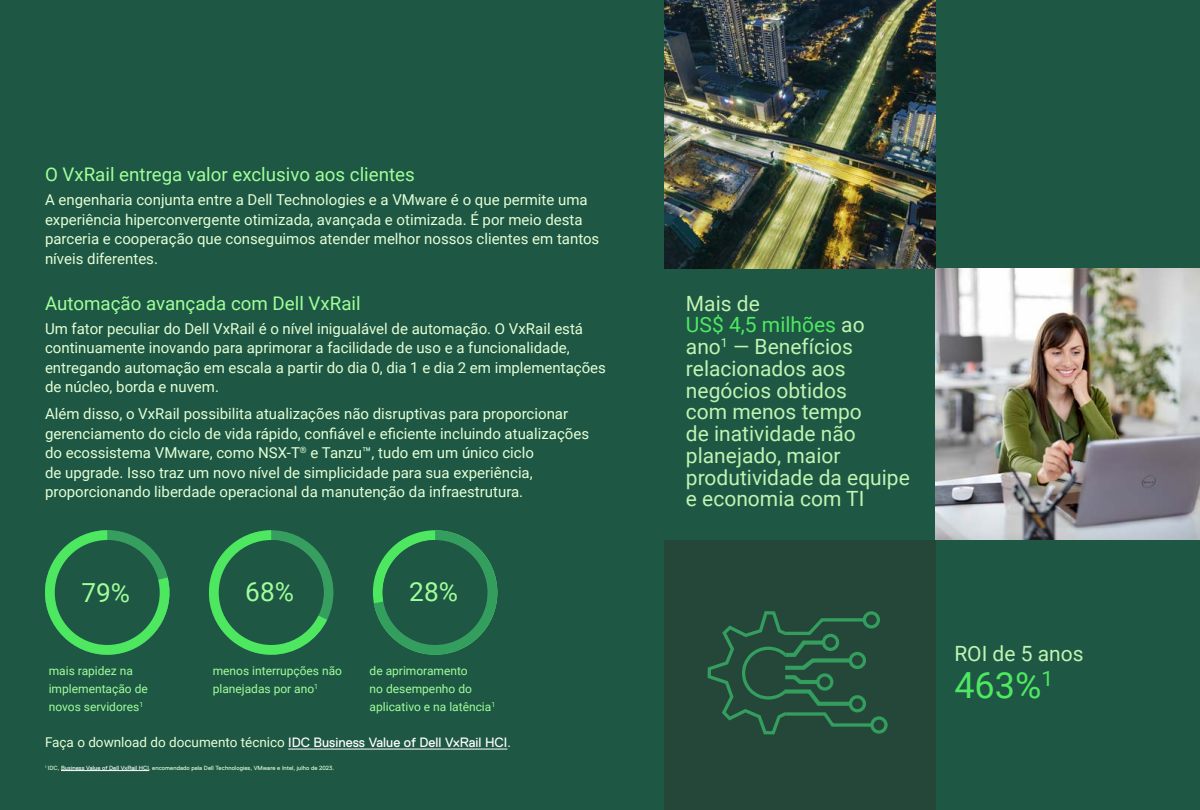
<style>
.page{position:relative;width:1200px;height:810px;background:#1e5744}
.page>*{position:absolute;margin:0;border:0;box-sizing:border-box;transform-origin:0 0}
.t1{font:36px "Roboto";color:#4fe861}
.t2{font:26.25px "Roboto";color:#9fff99}
.t3{font:21px/21.8px "Roboto";color:#c0f4b1}
.t4{font:18.75px "Roboto";color:#9fff99}
.t5{font:15px/19.5px "Roboto";color:#e4ffd6}
.t6{font:13.5px "Roboto";color:#e4ffd6}
.t7{font:12px/18px "Roboto";color:#9fff99}
.t8{font:6px "Dell Replica";letter-spacing:.01em;color:#e4ffd6}
.s1{font-family:"Dell Replica";color:#fff}
.s2{color:#fff}
.s3{color:#4fe861}
</style>
<div class="page">
<img style="left:936px;top:268px;width:264px;height:271px">
<img style="left:664px;top:0;width:272px;height:268px">
<svg style="left:45px;top:530px;width:125px;height:125px"></svg>
<div style="left:55px;top:540px;width:105px;height:105px;background:#1f5745;border-radius:50%"></div>
<svg style="left:209px;top:530px;width:124px;height:125px"></svg>
<div style="left:219px;top:540px;width:105px;height:105px;background:#1f5745;border-radius:50%"></div>
<svg style="left:373px;top:530px;width:124px;height:125px"></svg>
<div style="left:383px;top:540px;width:105px;height:105px;background:#1f5745;border-radius:50%"></div>
<hr style="left:61px;top:770px;width:88px;height:1px;background:#fff">
<hr style="left:288px;top:749px;width:219px;height:1px;background:#fff">
<div style="left:664px;top:540px;width:272px;height:270px;background:#244739"></div>
<svg style="left:708px;top:611px;width:180px;height:124px"></svg>
<p class="t4" style="left:45px;top:162px;width:371px">O VxRail entrega valor exclusivo aos clientes</p>
<p class="t5" style="left:45px;top:190px;width:556px">A engenharia conjunta entre a Dell Technologies e a VMware é o que permite uma experiência hiperconvergente otimizada, avançada e otimizada. É por meio desta parceria e cooperação que conseguimos atender melhor nossos clientes em tantos níveis diferentes.</p>
<p class="t4" style="left:45px;top:290px;width:317px">Automação avançada com Dell VxRail</p>
<p class="t5" style="left:45px;top:318px;width:563px">Um fator peculiar do Dell VxRail é o nível inigualável de automação. O VxRail está continuamente inovando para aprimorar a facilidade de uso e a funcionalidade, entregando automação em escala a partir do dia 0, dia 1 e dia 2 em implementações de núcleo, borda e nuvem.</p>
<p class="t5" style="left:45px;top:404px;width:546px">Além disso, o VxRail possibilita atualizações não disruptivas para proporcionar gerenciamento do ciclo de vida rápido, confiável e eficiente incluindo atualizações do ecossistema VMware, como NSX-T<sup>®</sup> e Tanzu™, tudo em um único ciclo<br>de upgrade. Isso traz um novo nível de simplicidade para sua experiência, proporcionando liberdade operacional da manutenção da infraestrutura.</p>
<h2 class="t2" style="left:81px;top:574px;width:50px">79%</h2>
<p class="t7" style="left:49px;top:661px;width:101px">mais rapidez na implementação de novos servidores<sup>1</sup></p>
<h2 class="t2" style="left:245px;top:574px;width:50px">68%</h2>
<p class="t7" style="left:213px;top:661px;width:131px">menos interrupções não planejadas por ano<sup>1</sup></p>
<h2 class="t2" style="left:409px;top:574px;width:50px">28%</h2>
<p class="t7" style="left:370px;top:661px;width:127px">de aprimoramento<br>no desempenho do aplicativo e na latência<sup>1</sup></p>
<p class="t6" style="left:45px;top:733px;width:468px">Faça o download do documento técnico <span class="s1">IDC Business Value of Dell VxRail HCI</span>.</p>
<p class="t8" style="left:45px;top:764px;width:291px"><sup>1</sup> IDC, <span class="s2">Business Value of Dell VxRail HCI</span>, encomendado pela Dell Technologies, VMware e Intel, julho de 2023.</p>
<h3 class="t3" style="left:686px;top:291px;width:225px">Mais de<br><span class="s3">US$ 4,5 milhões</span> ao ano<sup>1</sup> — Benefícios relacionados aos negócios obtidos<br>com menos tempo<br>de inatividade não planejado, maior produtividade da equipe e economia com TI</h3>
<h3 class="t3" style="left:954px;top:642px;width:131px">ROI de 5 anos</h3>
<h1 class="t1" style="left:954px;top:660px;width:100px">463%<sup>1</sup></h1>
</div>
